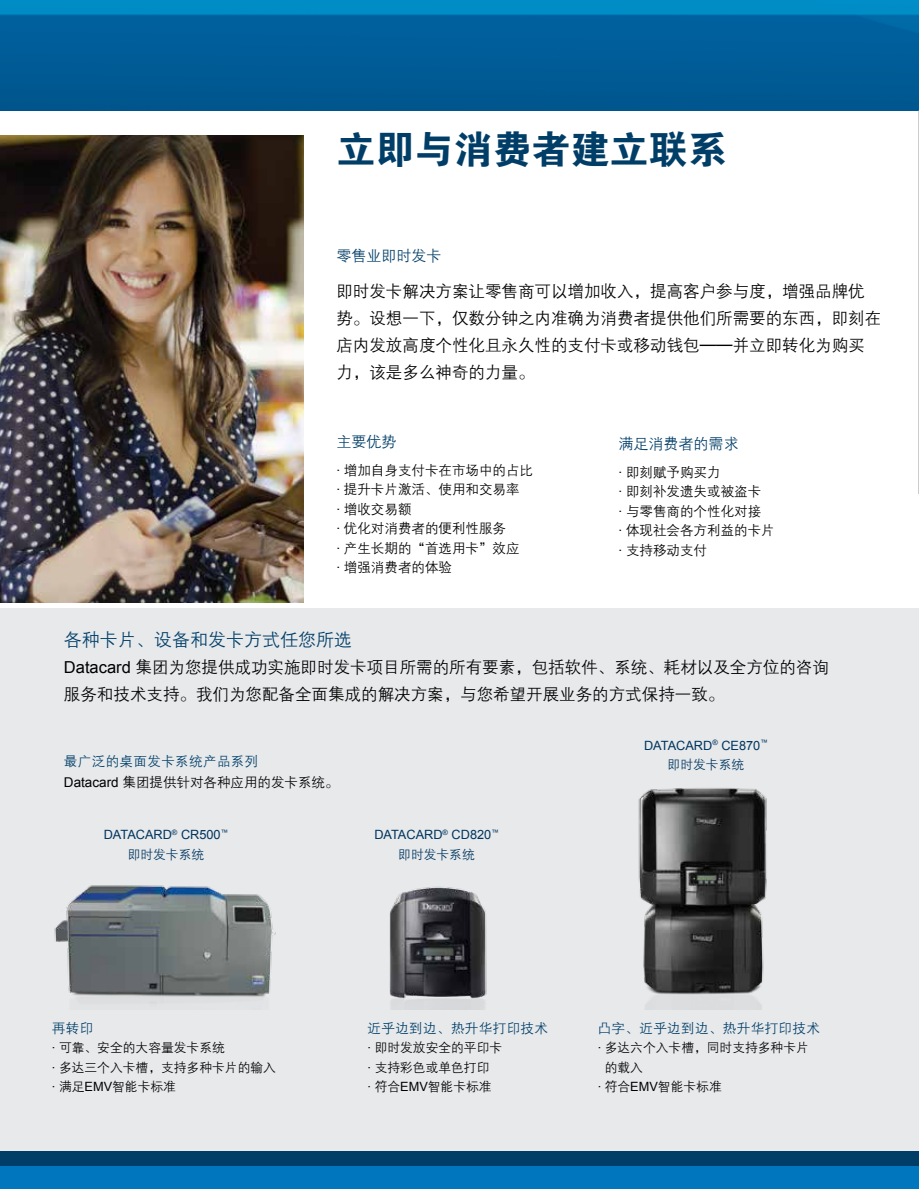
<style>
.page{position:relative;width:919px;height:1189px;background:#fff}
.page>*{position:absolute;margin:0;border:0;box-sizing:border-box;transform-origin:0 0}
.t1{font:39px "FZDHTJW GB1 0";color:#003e68}
.t2{font:18px "FZZDXJW GB1 0";color:#003e68}
.t3{font:16.5px/27px "FZZDXJW GB1 0";color:#000}
.t4{font:15px "FZZDXJW GB1 0";color:#003e68}
.t5{font:13.5px/19.5px "FZZDXJW GB1 0";color:#000}
.t6{font:13.5px "FZZDXJW GB1 0";letter-spacing:.03em;color:#003e68}
.t7{font:12.75px/19.5px "FZZDXJW GB1 0";color:#000}
.t8{font:12.75px "Arial";color:#00355f}
.t9{font:12.75px "FZZDXJW GB1 0";color:#00355f}
.s1{font-family:"Arial"}
</style>
<div class="page">
<div style="left:0;top:608px;width:918px;height:542px;background:#e7e9eb"></div>
<img style="left:0;top:0;width:918px;height:111px">
<hr style="left:918px;top:111px;width:1px;height:383px;background:#c9cdd0">
<div style="left:0;top:1150px;width:918px;height:16px;background:#003e68"></div>
<div style="left:0;top:1166px;width:918px;height:22px;background:#0076bf"></div>
<img style="left:0;top:135px;width:303px;height:467px">
<img style="left:54px;top:788px;width:713px;height:221px">
<h1 class="t1" style="left:336px;top:128px;width:391px">立即与消费者建立联系</h1>
<p class="t4" style="left:336px;top:248px;width:106px">零售业即时发卡</p>
<p class="t3" style="left:336px;top:278px;width:546px">即时发卡解决方案让零售商可以增加收入，提高客户参与度，增强品牌优势。设想一下，仅数分钟之内准确为消费者提供他们所需要的东西，即刻在店内发放高度个性化且永久性的支付卡或移动钱包——并立即转化为购买力，该是多么神奇的力量。</p>
<p class="t4" style="left:336px;top:433px;width:61px">主要优势</p>
<p class="t5" style="left:336px;top:461px;width:198px"><span class="s1">·</span> 增加自身支付卡在市场中的占比<span class="s1">·</span> 提升卡片激活、使用和交易率<br><span class="s1">·</span> 增收交易额<br><span class="s1">·</span> 优化对消费者的便利性服务<br><span class="s1">·</span> 产生长期的“首选用卡”效应<br><span class="s1">·</span> 增强消费者的体验</p>
<p class="t4" style="left:618px;top:435px;width:121px">满足消费者的需求</p>
<p class="t5" style="left:618px;top:463px;width:158px"><span class="s1">·</span> 即刻赋予购买力<br><span class="s1">·</span> 即刻补发遗失或被盗卡<br><span class="s1">·</span> 与零售商的个性化对接<br><span class="s1">·</span> 体现社会各方利益的卡片<span class="s1">·</span> 支持移动支付</p>
<p class="t2" style="left:64px;top:630px;width:289px">各种卡片、设备和发卡方式任您所选</p>
<p class="t3" style="left:64px;top:654px;width:766px"><span class="s1">Datacard</span> 集团为您提供成功实施即时发卡项目所需的所有要素，包括软件、系统、耗材以及全方位的咨询服务和技术支持。我们为您配备全面集成的解决方案，与您希望开展业务的方式保持一致。</p>
<p class="t8" style="left:644px;top:737px;width:125px">DATACARD<sup>®</sup> CE870<sup>™</sup></p>
<p class="t6" style="left:64px;top:754px;width:196px">最广泛的桌面发卡系统产品系列</p>
<p class="t9" style="left:667px;top:758px;width:78px">即时发卡系统</p>
<p class="t5" style="left:64px;top:773px;width:276px"><span class="s1">Datacard</span> 集团提供针对各种应用的发卡系统。</p>
<p class="t8" style="left:104px;top:826px;width:126px">DATACARD<sup>®</sup> CR500<sup>™</sup></p>
<p class="t9" style="left:128px;top:847px;width:78px">即时发卡系统</p>
<p class="t6" style="left:52px;top:1021px;width:43px">再转印</p>
<p class="t7" style="left:52px;top:1038px;width:225px"><span class="s1">·</span> 可靠、安全的大容量发卡系统<br><span class="s1">·</span> 多达三个入卡槽，支持多种卡片的输入<span class="s1">·</span> 满足<span class="s1">EMV</span>智能卡标准</p>
<p class="t8" style="left:374px;top:826px;width:126px">DATACARD<sup>®</sup> CD820<sup>™</sup></p>
<p class="t9" style="left:398px;top:847px;width:78px">即时发卡系统</p>
<p class="t6" style="left:367px;top:1021px;width:182px">近乎边到边、热升华打印技术</p>
<p class="t7" style="left:367px;top:1038px;width:136px"><span class="s1">·</span> 即时发放安全的平印卡<span class="s1">·</span> 支持彩色或单色打印<br><span class="s1">·</span> 符合<span class="s1">EMV</span>智能卡标准</p>
<p class="t6" style="left:597px;top:1021px;width:224px">凸字、近乎边到边、热升华打印技术</p>
<p class="t7" style="left:597px;top:1038px;width:213px"><span class="s1">·</span> 多达六个入卡槽，同时支持多种卡片</p>
<p class="t7" style="left:604px;top:1058px;width:40px">的载入</p>
<p class="t7" style="left:597px;top:1077px;width:125px"><span class="s1">·</span> 符合<span class="s1">EMV</span>智能卡标准</p>
</div>
